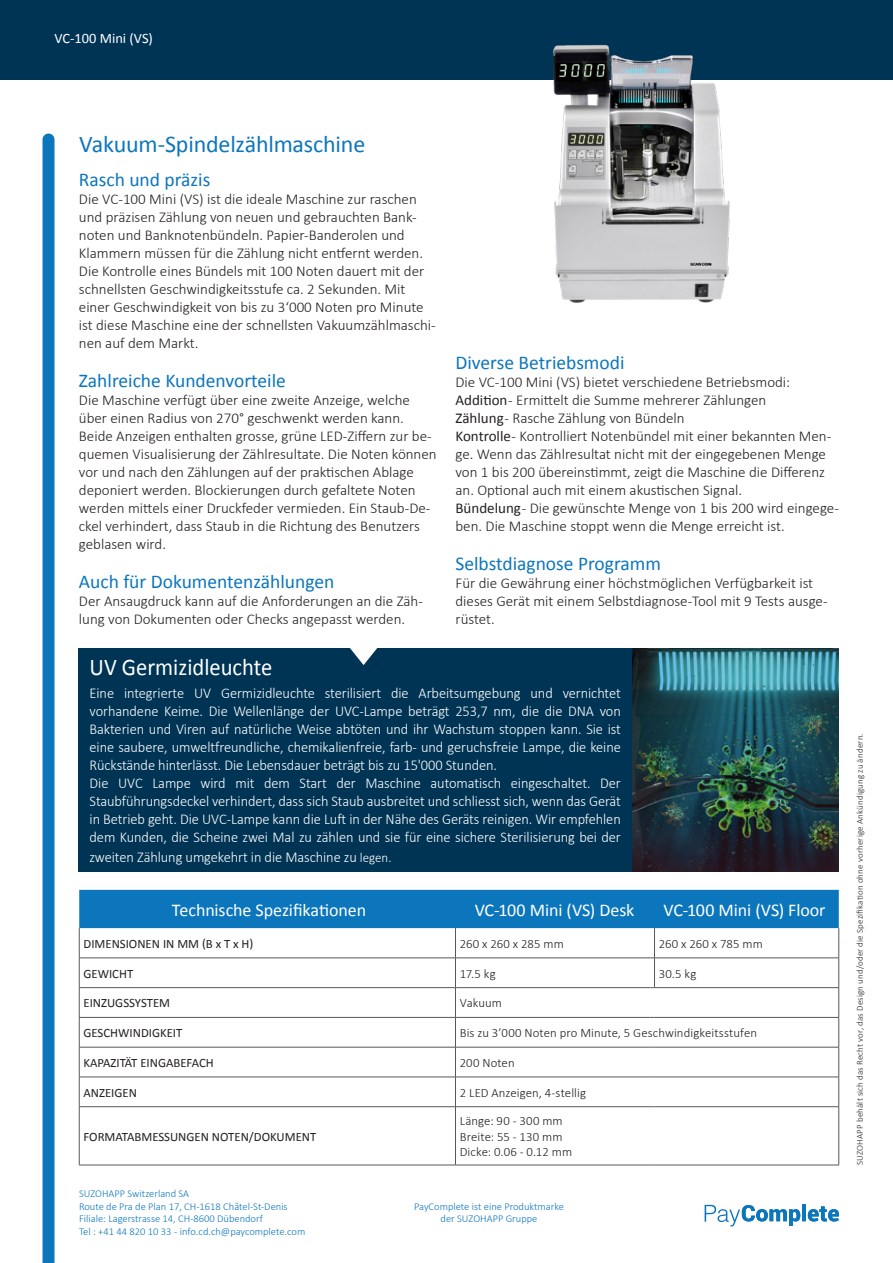
<style>
.page{position:relative;width:893px;height:1263px;background:#fff}
.page>*{position:absolute;margin:0;border:0;box-sizing:border-box;transform-origin:0 0}
.t1{font:24px "Calibri";letter-spacing:-.01em;color:#0c76bd}
.Fördelar{font:24px "Calibri";color:#fff;scale:.94 1}
.t2{font:19.5px "Calibri";color:#0c76bd}
.Titoli{font:18px "Calibri";letter-spacing:-.005em;color:#fff}
.t3{font:300 15px/18px "Calibri";color:#231f20}
.Fördelar-2{font:300 15px/18px "Calibri";letter-spacing:-.005em;color:#fff;text-align:justify;scale:.96 1}
.t4{font:14.4px "Calibri";color:#fff}
.Testo_Tabella{font:300 12.75px "Calibri";letter-spacing:.005em;color:#231f20}
.Testo_Tabella-2{font:12.75px "Calibri";color:#231f20}
.Ingress_baksida{font:300 10.5px "Calibri";color:#0c76bd}
.t5{font:300 9px "Calibri";letter-spacing:.02em;color:#231f20}
.s1{font-weight:400}
.s2{font-size:13.5px}
</style>
<div class="page">
<div style="left:0;top:0;width:893px;height:79px;background:#003455"></div>
<div style="left:43px;top:134px;width:12px;height:1129px;background:#0c76bd"></div>
<img style="left:535px;top:44px;width:213px;height:259px">
<svg style="left:705px;top:1204px;width:134px;height:22px"></svg>
<div style="left:79px;top:890px;width:760px;height:38px;background:#0c76bd"></div>
<hr style="left:79px;top:928px;width:1px;height:30px;background:#57585a">
<hr style="left:455px;top:928px;width:1px;height:30px;background:#57585a">
<hr style="left:654px;top:928px;width:1px;height:30px;background:#57585a">
<hr style="left:838px;top:928px;width:1px;height:30px;background:#57585a">
<hr style="left:79px;top:958px;width:376px;height:1px;background:#57585a">
<hr style="left:459px;top:958px;width:191px;height:1px;background:#57585a">
<hr style="left:654px;top:958px;width:185px;height:1px;background:#57585a">
<hr style="left:79px;top:987px;width:376px;height:1px;background:#57585a">
<svg style="left:79px;top:958px;width:1px;height:59px"></svg>
<hr style="left:459px;top:987px;width:191px;height:1px;background:#57585a">
<svg style="left:650px;top:958px;width:5px;height:30px"></svg>
<hr style="left:654px;top:987px;width:185px;height:1px;background:#57585a">
<svg style="left:838px;top:958px;width:1px;height:59px"></svg>
<hr style="left:79px;top:1017px;width:376px;height:1px;background:#57585a">
<hr style="left:79px;top:1017px;width:1px;height:30px;background:#57585a">
<svg style="left:455px;top:958px;width:4px;height:60px"></svg>
<hr style="left:455px;top:1017px;width:1px;height:30px;background:#57585a">
<hr style="left:459px;top:1017px;width:191px;height:1px;background:#57585a">
<hr style="left:654px;top:1017px;width:185px;height:1px;background:#57585a">
<hr style="left:838px;top:1017px;width:1px;height:30px;background:#57585a">
<hr style="left:79px;top:1047px;width:376px;height:1px;background:#57585a">
<hr style="left:79px;top:1047px;width:1px;height:30px;background:#57585a">
<hr style="left:455px;top:1047px;width:1px;height:30px;background:#57585a">
<hr style="left:459px;top:1047px;width:191px;height:1px;background:#57585a">
<hr style="left:654px;top:1047px;width:185px;height:1px;background:#57585a">
<hr style="left:838px;top:1047px;width:1px;height:30px;background:#57585a">
<hr style="left:79px;top:1077px;width:376px;height:1px;background:#57585a">
<svg style="left:79px;top:1077px;width:1px;height:29px"></svg>
<hr style="left:459px;top:1077px;width:191px;height:1px;background:#57585a">
<hr style="left:654px;top:1077px;width:185px;height:1px;background:#57585a">
<svg style="left:838px;top:1077px;width:1px;height:29px"></svg>
<hr style="left:79px;top:1106px;width:376px;height:1px;background:#57585a">
<hr style="left:79px;top:1107px;width:1px;height:58px;background:#57585a">
<svg style="left:455px;top:1077px;width:4px;height:30px"></svg>
<hr style="left:455px;top:1107px;width:1px;height:58px;background:#57585a">
<hr style="left:459px;top:1106px;width:191px;height:1px;background:#57585a">
<hr style="left:654px;top:1106px;width:185px;height:1px;background:#57585a">
<hr style="left:838px;top:1107px;width:1px;height:58px;background:#57585a">
<hr style="left:79px;top:1165px;width:376px;height:1px;background:#57585a">
<hr style="left:459px;top:1165px;width:191px;height:1px;background:#57585a">
<hr style="left:654px;top:1165px;width:185px;height:1px;background:#57585a">
<div style="left:79px;top:648px;width:554px;height:223px;background:#003455"></div>
<img style="left:633px;top:648px;width:206px;height:223px">
<svg style="left:349px;top:648px;width:29px;height:17px"></svg>
<p class="t4" style="left:55px;top:29px;width:100px">VC-100 Mini (VS)</p>
<p class="t1" style="left:79px;top:129px;width:288px">Vakuum-Spindelzählmaschine</p>
<p class="t2" style="left:79px;top:168px;width:133px">Rasch und präzis</p>
<p class="t3" style="left:79px;top:190px;width:358px">Die VC-100 Mini (VS) ist die ideale Maschine zur raschen und präzisen Zählung von neuen und gebrauchten Bank&shy;noten und Banknotenbündeln. Papier-Banderolen und Klammern müssen für die Zählung nicht entfernt werden.<br>Die Kontrolle eines Bündels mit 100 Noten dauert mit der schnellsten Geschwindigkeitsstufe ca. 2 Sekunden. Mit einer Geschwindigkeit von bis zu 3‘000 Noten pro Minute ist diese Maschine eine der schnellsten Vakuumzählmaschi&shy;nen auf dem Markt.</p>
<p class="t2" style="left:79px;top:369px;width:208px">Zahlreiche Kundenvorteile</p>
<p class="t3" style="left:79px;top:391px;width:359px">Die Maschine verfügt über eine zweite Anzeige, welche über einen Radius von 270° geschwenkt werden kann.<br>Beide Anzeigen enthalten grosse, grüne LED-Ziffern zur be&shy;quemen Visualisierung der Zählresultate. Die Noten können vor und nach den Zählungen auf der praktischen Ablage deponiert werden. Blockierungen durch gefaltete Noten werden mittels einer Druckfeder vermieden. Ein Staub-De&shy;ckel verhindert, dass Staub in die Richtung des Benutzers geblasen wird.</p>
<p class="t2" style="left:79px;top:570px;width:257px">Auch für Dokumentenzählungen</p>
<p class="t3" style="left:79px;top:592px;width:346px">Der Ansaugdruck kann auf die Anforderungen an die Zäh&shy;lung von Dokumenten oder Checks angepasst werden.</p>
<p class="t2" style="left:455px;top:351px;width:171px">Diverse Betriebsmodi</p>
<p class="t3" style="left:455px;top:373px;width:336px">Die VC-100 Mini (VS) bietet verschiedene Betriebsmodi:</p>
<p class="t3" style="left:455px;top:391px;width:312px"><span class="s1">Addition</span>- Ermittelt die Summe mehrerer Zählungen</p>
<p class="t3" style="left:455px;top:409px;width:231px"><span class="s1">Zählung</span> - Rasche Zählung von Bündeln</p>
<p class="t3" style="left:455px;top:427px;width:377px"><span class="s1">Kontrolle</span>- Kontrolliert Notenbündel mit einer bekannten Men&shy;ge. Wenn das Zählresultat nicht mit der eingegebenen Menge von 1 bis 200 übereinstimmt, zeigt die Maschine die Differenz an. Optional auch mit einem akustischen Signal.</p>
<p class="t3" style="left:455px;top:499px;width:385px"><span class="s1">Bündelung</span> - Die gewünschte Menge von 1 bis 200 wird eingege&shy;ben. Die Maschine stoppt wenn die Menge erreicht ist.</p>
<p class="t2" style="left:455px;top:552px;width:207px">Selbstdiagnose Programm</p>
<p class="t3" style="left:455px;top:574px;width:374px">Für die Gewährung einer höchstmöglichen Verfügbarkeit ist dieses Gerät mit einem Selbstdiagnose-Tool mit 9 Tests ausge&shy;rüstet.</p>
<p class="Fördelar" style="left:90px;top:652px;width:196px">UV Germizidleuchte</p>
<p class="Fördelar-2" style="left:90px;top:684px;width:555px">Eine integrierte UV Germizidleuchte sterilisiert die Arbeitsumgebung und vernichtet vorhandene Keime. Die Wellenlänge der UVC-Lampe beträgt 253,7 nm, die die DNA von Bakterien und Viren auf natürliche Weise abtöten und ihr Wachstum stoppen kann. Sie ist eine saubere, umweltfreundliche, chemikalienfreie, farb- und geruchsfreie Lampe, die keine Rückstände hinterlässt. Die Lebensdauer beträgt bis zu 15'000 Stunden.</p>
<p class="Fördelar-2" style="left:90px;top:774px;width:555px">Die UVC Lampe wird mit dem Start der Maschine automatisch eingeschaltet. Der Staubführungsdeckel verhindert, dass sich Staub ausbreitet und schliesst sich, wenn das Gerät in Betrieb geht. Die UVC-Lampe kann die Luft in der Nähe des Geräts reinigen. Wir empfehlen dem Kunden, die Scheine zwei Mal zu zählen und sie für eine sichere Sterilisierung bei der</p>
<p class="Fördelar-2" style="left:90px;top:847px;width:316px">zweiten Zählung umgekehrt in die Maschine zu <span class="s2">legen.</span></p>
<p class="Titoli" style="left:172px;top:898px;width:196px">Technische Spezifikationen</p>
<p class="Titoli" style="left:475px;top:898px;width:161px">VC-100 Mini (VS) Desk</p>
<p class="Titoli" style="left:663px;top:898px;width:164px">VC-100 Mini (VS) Floor</p>
<p class="Testo_Tabella-2" style="left:83px;top:936px;width:171px">DIMENSIONEN IN MM (B x T x H)</p>
<p class="Testo_Tabella" style="left:460px;top:936px;width:106px">260 x 260 x 285 mm</p>
<p class="Testo_Tabella" style="left:659px;top:936px;width:105px">260 x 260 x 785 mm</p>
<p class="Testo_Tabella-2" style="left:83px;top:965px;width:51px">GEWICHT</p>
<p class="Testo_Tabella" style="left:460px;top:965px;width:38px">17.5 kg</p>
<p class="Testo_Tabella" style="left:659px;top:965px;width:39px">30.5 kg</p>
<p class="Testo_Tabella-2" style="left:83px;top:995px;width:88px">EINZUGSSYSTEM</p>
<p class="Testo_Tabella" style="left:460px;top:995px;width:44px">Vakuum</p>
<p class="Testo_Tabella-2" style="left:83px;top:1025px;width:100px">GESCHWINDIGKEIT</p>
<p class="Testo_Tabella" style="left:460px;top:1025px;width:299px">Bis zu 3’000 Noten pro Minute, 5 Geschwindigkeitsstufen</p>
<p class="Testo_Tabella-2" style="left:83px;top:1055px;width:132px">KAPAZITÄT EINGABEFACH</p>
<p class="Testo_Tabella" style="left:460px;top:1055px;width:56px">200 Noten</p>
<p class="Testo_Tabella-2" style="left:83px;top:1084px;width:55px">ANZEIGEN</p>
<p class="Testo_Tabella" style="left:460px;top:1084px;width:128px">2 LED Anzeigen, 4-stellig</p>
<p class="Testo_Tabella-2" style="left:83px;top:1128px;width:234px">FORMATABMESSUNGEN NOTEN/DOKUMENT</p>
<p class="Testo_Tabella" style="left:460px;top:1113px;width:104px">Länge: 90 - 300 mm</p>
<p class="Testo_Tabella" style="left:460px;top:1128px;width:104px">Breite: 55 - 130 mm</p>
<p class="Testo_Tabella" style="left:460px;top:1144px;width:114px">Dicke: 0.06 - 0.12 mm</p>
<p class="Ingress_baksida" style="left:79px;top:1187px;width:112px">SUZOHAPP Switzerland SA</p>
<p class="Ingress_baksida" style="left:79px;top:1199px;width:210px">Route de Pra de Plan 17, CH-1618 Châtel-St-Denis</p>
<p class="Ingress_baksida" style="left:79px;top:1212px;width:185px">Filiale: Lagerstrasse 14, CH-8600 Dübendorf</p>
<p class="Ingress_baksida" style="left:79px;top:1225px;width:228px">Tel : +41 44 820 10 33 - info.cd.ch@paycomplete.com</p>
<p class="Ingress_baksida" style="left:414px;top:1199px;width:151px">PayComplete ist eine Produktmarke</p>
<p class="Ingress_baksida" style="left:441px;top:1212px;width:98px">der SUZOHAPP Gruppe</p>
<p class="t5" style="left:854px;top:1165px;width:433px;rotate:-90deg">SUZOHAPP behält sich das Recht vor, das Design und/oder die Spezifikation ohne vorherige Ankündigung zu ändern.</p>
</div>
